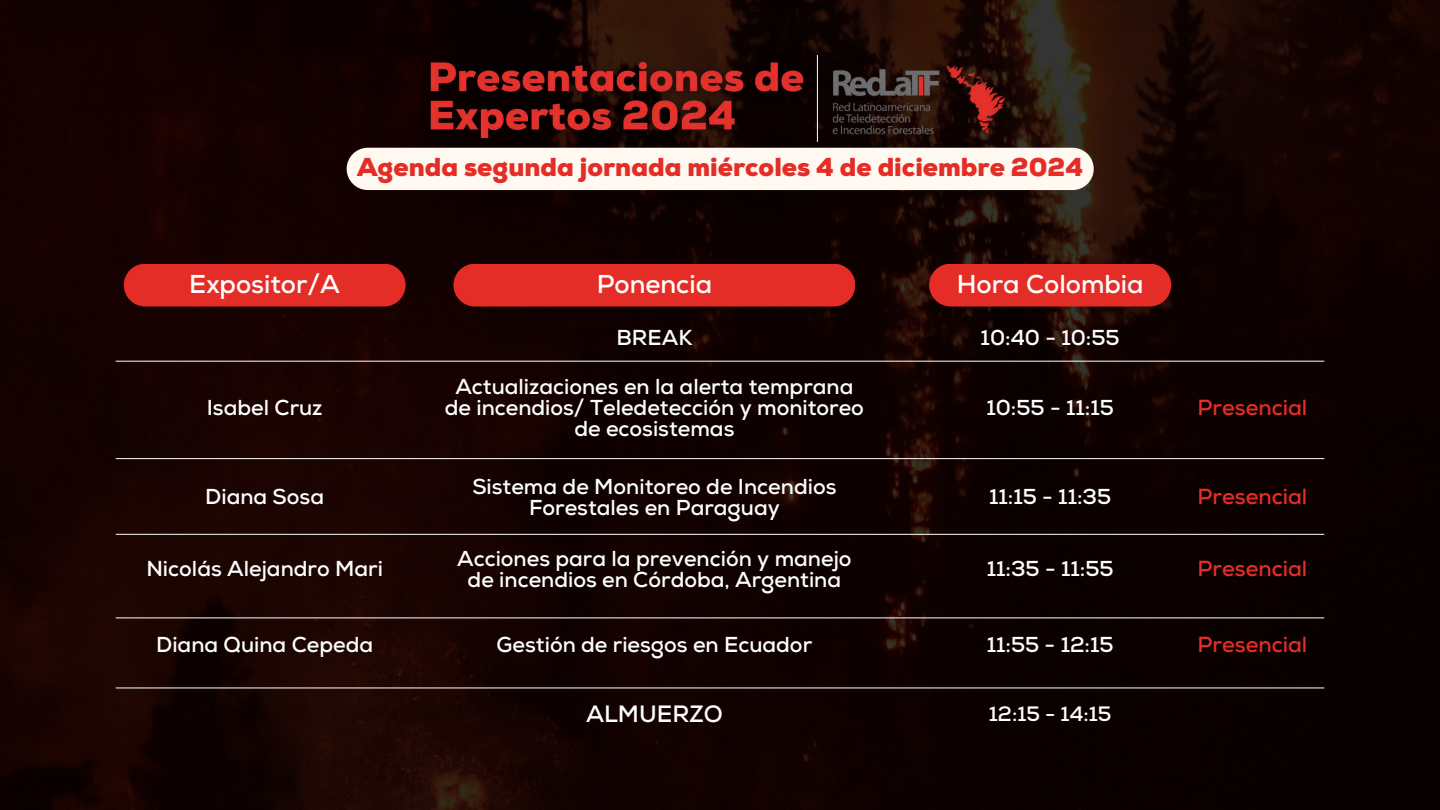
<style>
.page{position:relative;width:1440px;height:810px;background:#fff}
.page>*{position:absolute;margin:0;border:0;box-sizing:border-box;transform-origin:0 0}
.t1{font:900 25.9px "Nexa";color:#e52d27}
.t2{font:700 25.8px "Nexa";color:#fff}
.t3{font:700 23.6px "Nexa";color:#fff}
.t4{font:700 21.8px "Nexa";color:#e52d27}
.t5{font:700 21.6px/21px "Nexa";color:#fff;text-align:center}
.t6{font:700 20.8px "Nexa";color:#fff}
</style>
<div class="page">
<img style="left:0;top:0;width:1440px;height:810px">
<div style="left:124px;top:264px;width:282px;height:43px;background:#e52d27;border-radius:21px"></div>
<div style="left:453px;top:264px;width:402px;height:43px;background:#e52d27;border-radius:21px"></div>
<div style="left:929px;top:264px;width:242px;height:43px;background:#e52d27;border-radius:21px"></div>
<hr style="left:116px;top:361px;width:1208px;height:1px;background:#fff">
<hr style="left:116px;top:458px;width:1208px;height:1px;background:#fff">
<hr style="left:116px;top:534px;width:1208px;height:1px;background:#fff">
<hr style="left:116px;top:618px;width:1208px;height:1px;background:#fff">
<hr style="left:116px;top:688px;width:1208px;height:1px;background:#fff">
<img style="left:829px;top:58px;width:195px;height:80px">
<img style="left:412px;top:45px;width:410px;height:103px">
<div style="left:347px;top:148px;width:747px;height:42px;background:#fff9f1"></div>
<p class="t1" style="left:357px;top:152px;width:728px">Agenda segunda jornada miércoles 4 de diciembre 2024</p>
<p class="t2" style="left:189px;top:269px;width:152px">Expositor/A</p>
<p class="t2" style="left:597px;top:269px;width:117px">Ponencia</p>
<p class="t2" style="left:957px;top:269px;width:188px">Hora Colombia</p>
<p class="t5" style="left:616px;top:328px;width:77px">BREAK</p>
<p class="t5" style="left:981px;top:328px;width:141px">10:40 - 10:55</p>
<p class="t5" style="left:207px;top:398px;width:117px">Isabel Cruz</p>
<p class="t5" style="left:445px;top:377px;width:421px">Actualizaciones en la alerta temprana de incendios/ Teledetección y monitoreo de ecosistemas</p>
<p class="t5" style="left:986px;top:398px;width:129px">10:55 - 11:15</p>
<p class="t5" style="left:205px;top:487px;width:120px">Diana Sosa</p>
<p class="t5" style="left:472px;top:476px;width:366px">Sistema de Monitoreo de Incendios<br>Forestales en Paraguay</p>
<p class="t5" style="left:989px;top:487px;width:124px">11:15 - 11:35</p>
<p class="t5" style="left:146px;top:559px;width:238px">Nicolás Alejandro Mari</p>
<p class="t5" style="left:457px;top:549px;width:396px">Acciones para la prevención y manejo de incendios en Córdoba, Argentina</p>
<p class="t5" style="left:987px;top:559px;width:128px">11:35 - 11:55</p>
<p class="t5" style="left:156px;top:635px;width:218px">Diana Quina Cepeda</p>
<p class="t5" style="left:497px;top:635px;width:317px">Gestión de riesgos en Ecuador</p>
<p class="t5" style="left:987px;top:635px;width:128px">11:55 - 12:15</p>
<p class="t3" style="left:586px;top:700px;width:138px">ALMUERZO</p>
<p class="t6" style="left:989px;top:701px;width:124px">12:15 - 14:15</p>
<p class="t4" style="left:1197px;top:395px;width:112px">Presencial</p>
<p class="t4" style="left:1197px;top:484px;width:112px">Presencial</p>
<p class="t4" style="left:1197px;top:556px;width:112px">Presencial</p>
<p class="t4" style="left:1197px;top:631px;width:112px">Presencial</p>
</div>
